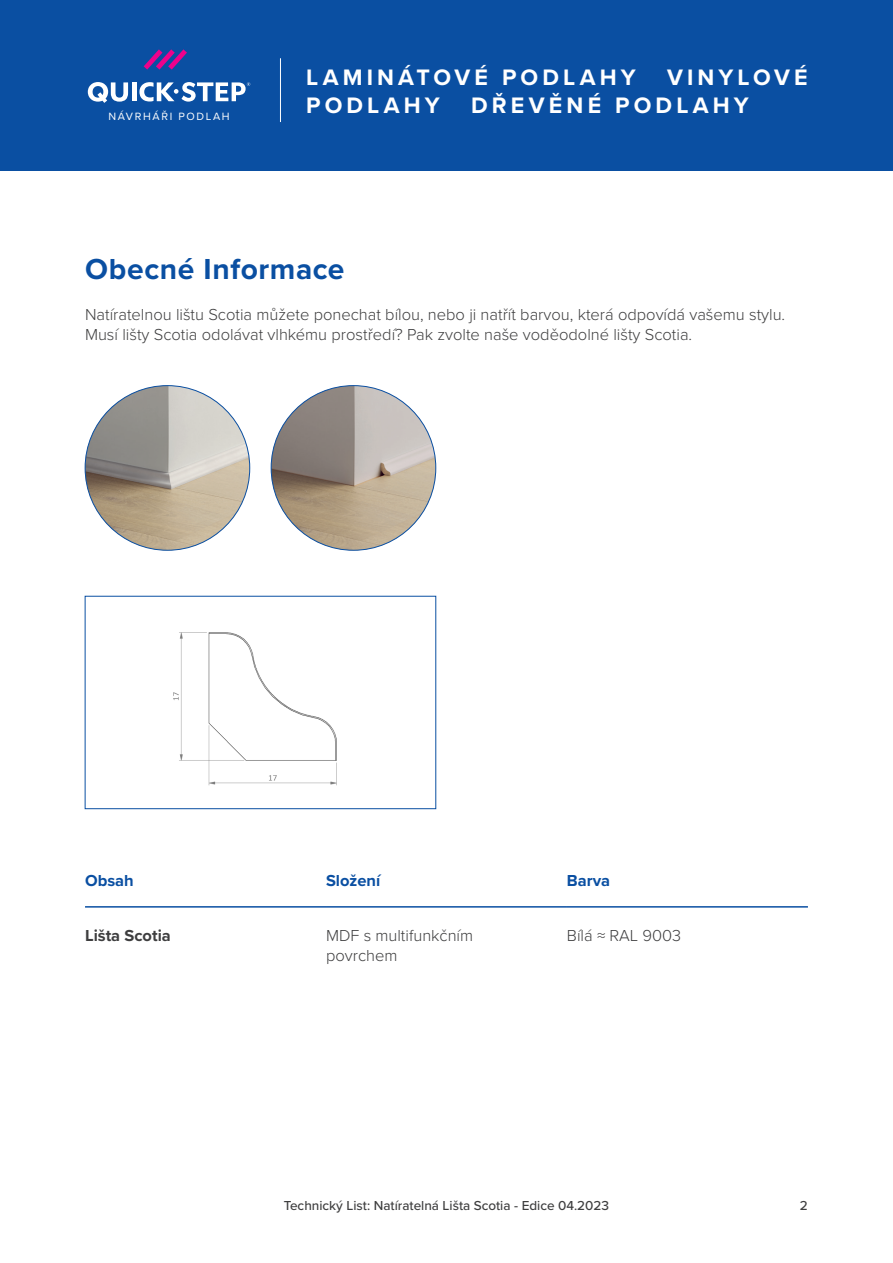
<style>
.page{position:relative;width:893px;height:1263px;background:#fff}
.page>*{position:absolute;margin:0;border:0;box-sizing:border-box;transform-origin:0 0}
.t1{font:700 30px "Proxima Nova";letter-spacing:.02em;color:#0a4fa2}
.Range{font:700 23.25px "Proxima Nova";letter-spacing:.175em;color:#fff}
.BodyText{font:300 16.5px/19.8px "Proxima Nova";color:#3e3e3f}
.Row-Header{font:700 16.5px "Proxima Nova";color:#0a4fa2}
.Column-First{font:700 16.5px "Proxima Nova";color:#3e3e3f}
.t2{font:500 13.5px "Proxima Nova";color:#3e3e3f}
.FloorDesigners{font:10.95px "Proxima Nova";letter-spacing:.15em;color:#fff}
</style>
<div class="page">
<div style="left:0;top:0;width:893px;height:170px;background:#0a4fa2"></div>
<hr style="left:280px;top:58px;width:1px;height:64px;background:#fff">
<svg style="left:144px;top:49px;width:43px;height:21px"></svg>
<svg style="left:88px;top:82px;width:40px;height:21px"></svg>
<hr style="left:132px;top:82px;width:4px;height:19px;background:#fff">
<svg style="left:139px;top:82px;width:111px;height:20px"></svg>
<img style="left:85px;top:385px;width:165px;height:165px;border-radius:82px">
<img style="left:271px;top:385px;width:165px;height:165px;border-radius:82px">
<img style="left:173px;top:632px;width:164px;height:154px">
<div style="left:85px;top:596px;width:351px;height:213px;border:1px solid #0a4fa2"></div>
<hr style="left:326px;top:906px;width:241px;height:2px;background:#0a4fa2">
<hr style="left:567px;top:906px;width:241px;height:2px;background:#0a4fa2">
<hr style="left:85px;top:906px;width:241px;height:2px;background:#0a4fa2">
<p class="FloorDesigners" style="left:108px;top:108px;width:123px">NÁVRHÁŘI PODLAH</p>
<p class="Range" style="left:306px;top:60px;width:331px">LAMINÁTOVÉ PODLAHY</p>
<p class="Range" style="left:667px;top:60px;width:142px">VINYLOVÉ</p>
<p class="Range" style="left:306px;top:88px;width:135px">PODLAHY</p>
<p class="Range" style="left:471px;top:88px;width:279px">DŘEVĚNÉ PODLAHY</p>
<p class="t1" style="left:85px;top:246px;width:261px">Obecné Informace</p>
<p class="BodyText" style="left:85px;top:304px;width:702px">Natíratelnou lištu Scotia můžete ponechat bílou, nebo ji natřít barvou, která odpovídá vašemu stylu.<br>Musí lišty Scotia odolávat vlhkému prostředí? Pak zvolte naše voděodolné lišty Scotia.</p>
<p class="Row-Header" style="left:85px;top:868px;width:50px">Obsah</p>
<p class="Row-Header" style="left:326px;top:868px;width:56px">Složení</p>
<p class="Row-Header" style="left:567px;top:868px;width:45px">Barva</p>
<p class="Column-First" style="left:85px;top:923px;width:87px">Lišta Scotia</p>
<p class="BodyText" style="left:326px;top:925px;width:149px">MDF s multifunkčním povrchem</p>
<p class="BodyText" style="left:567px;top:925px;width:116px">Bílá ≈ RAL 9003</p>
<p class="t2" style="left:284px;top:1195px;width:327px">Technický List: Natíratelná Lišta Scotia - Edice 04.2023</p>
<p class="t2" style="left:800px;top:1195px;width:9px">2</p>
</div>
